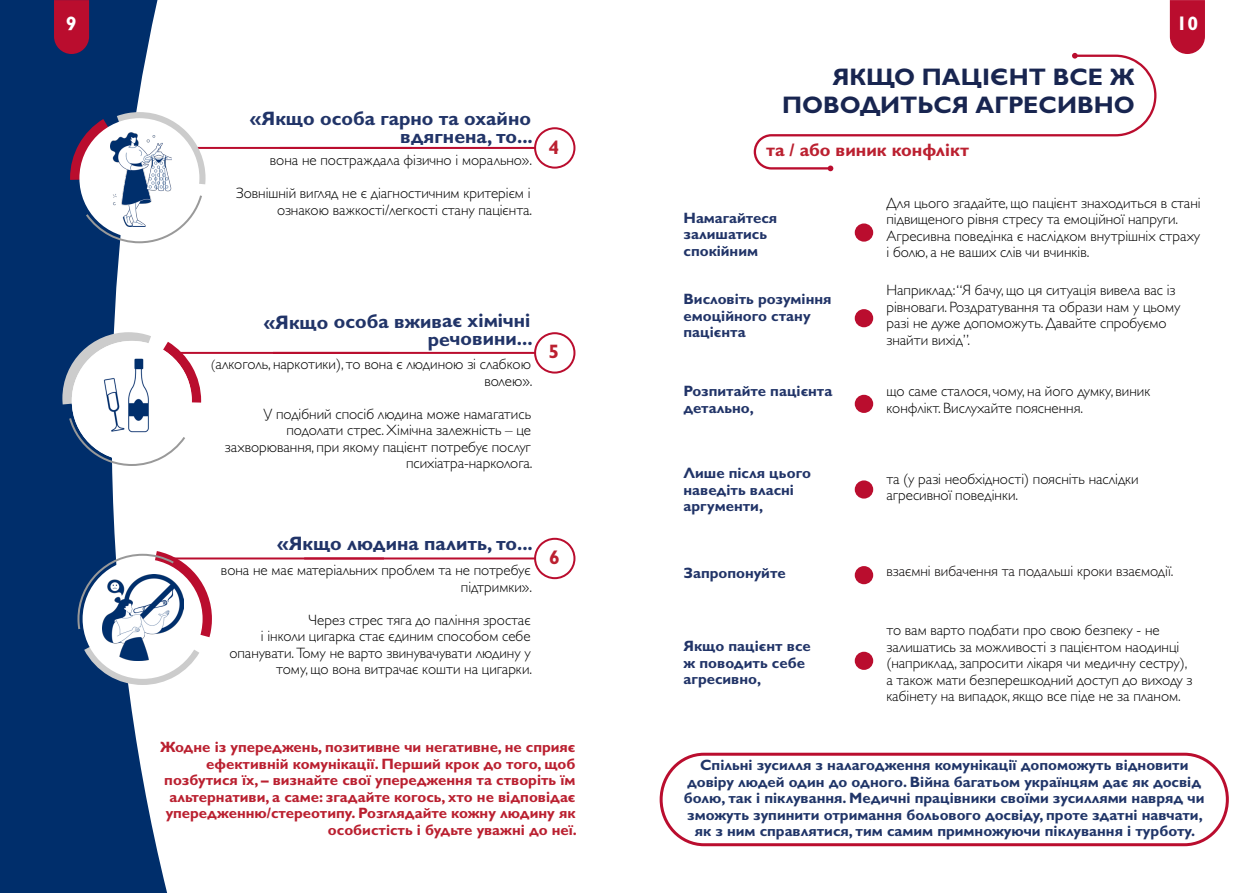
<style>
.page{position:relative;width:1259px;height:893px;background:#fff}
.page>*{position:absolute;margin:0;border:0;box-sizing:border-box;transform-origin:0 0}
.t1{font:700 24px/28.8px "Gill Sans Pro Cyrillic";color:#182550;text-align:right}
.t2{font:700 19.5px/18px "Gill Sans Pro Cyrillic";color:#213468;text-align:right}
.t3{font:700 19.5px "Gill Sans Pro Cyrillic";color:#fff}
.t4{font:700 19.5px "Gill Sans Pro Cyrillic";color:#bb2030}
.t5{font:700 18px "Gill Sans Pro Cyrillic";color:#bb2030}
.t6{font:300 15px/16.5px "Gill Sans Pro Cyrillic";color:#000101;text-align:right}
.t7{font:700 15px/16.5px "Gill Sans Pro Cyrillic";color:#203568;text-align:center}
.t8{font:700 15px/16.5px "Gill Sans Pro Cyrillic";color:#ba2030;text-align:right}
.t9{font:700 15px/16.5px "Gill Sans Pro Cyrillic";color:#213468}
.t10{font:300 15px "Gill Sans Pro Cyrillic";color:#090606}
.s1{font-size:13.5px}
</style>
<div class="page">
<svg style="left:0;top:0;width:167px;height:893px;fill:#002e6b"></svg>
<svg style="left:62px;top:332px;width:89px;height:72px"></svg>
<img style="left:72px;top:341px;width:120px;height:120px;border-radius:60px">
<svg style="left:69px;top:418px;width:116px;height:48px"></svg>
<svg style="left:84px;top:645px;width:115px;height:40px"></svg>
<div style="left:83px;top:559px;width:120px;height:120px;background:#fff;border-radius:50%"></div>
<svg style="left:158px;top:332px;width:417px;height:71px"></svg>
<svg style="left:77px;top:538px;width:498px;height:99px"></svg>
<svg style="left:54px;top:0;width:35px;height:54px"></svg>
<svg style="left:70px;top:112px;width:505px;height:72px"></svg>
<div style="left:79px;top:118px;width:120px;height:120px;background:#fff;border-radius:50%"></div>
<svg style="left:86px;top:195px;width:116px;height:48px"></svg>
<img style="left:110px;top:132px;width:61px;height:94px">
<svg style="left:1169px;top:0;width:36px;height:54px"></svg>
<div style="left:854px;top:223px;width:19px;height:19px;background:#ba0d2e;border-radius:50%"></div>
<div style="left:854px;top:309px;width:19px;height:18px;background:#ba0d2e;border-radius:50%"></div>
<div style="left:854px;top:395px;width:19px;height:18px;background:#ba0d2e;border-radius:50%"></div>
<div style="left:854px;top:480px;width:19px;height:19px;background:#ba0d2e;border-radius:50%"></div>
<div style="left:854px;top:566px;width:19px;height:18px;background:#ba0d2e;border-radius:50%"></div>
<div style="left:854px;top:652px;width:19px;height:18px;background:#ba0d2e;border-radius:50%"></div>
<div style="left:659px;top:753px;width:569px;height:93px;border:3px solid #ba0d2e;border-radius:44px"></div>
<svg style="left:753px;top:53px;width:403px;height:118px"></svg>
<img style="left:102px;top:574px;width:81px;height:86px">
<h2 class="t3" style="left:66px;top:11px;width:12px">9</h2>
<h2 class="t2" style="left:250px;top:109px;width:284px">«Якщо особа гарно та охайно вдягнена, то...</h2>
<p class="t6" style="left:270px;top:151px;width:264px">вона не постраждала фізично і морально».</p>
<p class="t6" style="left:236px;top:184px;width:297px">Зовнішній вигляд не є діагностичним критерієм і ознакою важкості/легкості стану пацієнта.</p>
<h2 class="t4" style="left:548px;top:136px;width:12px">4</h2>
<h2 class="t2" style="left:264px;top:312px;width:271px;line-height:17.2px">«Якщо особа вживає хімічні речовини...</h2>
<p class="t6" style="left:211px;top:356px;width:323px"><span class="s1">(</span>алкоголь, наркотики), то вона є людиною зі слабкою волею».</p>
<p class="t6" style="left:225px;top:405px;width:309px">У подібний спосіб людина може намагатись подолати стрес. Хімічна залежність – це захворювання, при якому пацієнт потребує послуг психіатра-нарколога.</p>
<h2 class="t4" style="left:548px;top:340px;width:12px">5</h2>
<h2 class="t2" style="left:277px;top:534px;width:257px">«Якщо людина палить, то...</h2>
<p class="t6" style="left:221px;top:562px;width:313px">вона не має матеріальних проблем та не потребує підтримки».</p>
<p class="t6" style="left:229px;top:611px;width:304px">Через стрес тяга до паління зростає<br>і інколи цигарка стає єдиним способом себе опанувати. Тому не варто звинувачувати людину у тому, що вона витрачає кошти на цигарки.</p>
<h2 class="t4" style="left:549px;top:546px;width:12px">6</h2>
<p class="t8" style="left:160px;top:738px;width:418px">Жодне із упереджень, позитивне чи негативне, не сприяє ефективній комунікації. Перший крок до того, щоб позбутися їх, – визнайте свої упередження та створіть їм альтернативи, а саме: згадайте когось, хто не відповідає упередженню/стереотипу. Розглядайте кожну людину як особистість і будьте уважні до неї.</p>
<h1 class="t1" style="left:782px;top:62px;width:354px">ЯКЩО ПАЦІЄНТ ВСЕ Ж<br>ПОВОДИТЬСЯ АГРЕСИВНО</h1>
<p class="t5" style="left:766px;top:139px;width:205px">та / або виник конфлікт</p>
<h2 class="t3" style="left:1176px;top:11px;width:23px">10</h2>
<p class="t9" style="left:683px;top:209px;width:95px">Намагайтеся залишатись спокійним</p>
<p class="t6" style="left:886px;top:194px;width:316px;text-align:left">Для цього згадайте, що пацієнт знаходиться в стані підвищеного рівня стресу та емоційної напруги.<br>Агресивна поведінка є наслідком внутрішніх страху і болю, а не ваших слів чи вчинків.</p>
<p class="t9" style="left:683px;top:291px;width:149px">Висловіть розуміння емоційного стану пацієнта</p>
<p class="t6" style="left:886px;top:282px;width:295px;text-align:left">Наприклад:“Я бачу, що ця ситуація вивела вас із рівноваги. Роздратування та образи нам у цьому разі не дуже допоможуть. Давайте спробуємо знайти вихід”.</p>
<p class="t6" style="left:886px;top:382px;width:265px;text-align:left">що саме сталося, чому, на його думку, виник конфлікт. Вислухайте пояснення.</p>
<p class="t9" style="left:683px;top:382px;width:150px">Розпитайте пацієнта детально,</p>
<p class="t9" style="left:683px;top:465px;width:129px">Лише після цього наведіть власні аргументи,</p>
<p class="t9" style="left:683px;top:565px;width:104px">Запропонуйте</p>
<p class="t9" style="left:683px;top:637px;width:129px">Якщо пацієнт все ж поводить себе агресивно,</p>
<p class="t6" style="left:886px;top:470px;width:254px;text-align:left">та (у разі необхідності) поясніть наслідки агресивної поведінки.</p>
<p class="t10" style="left:886px;top:562px;width:289px">взаємні вибачення та подальші кроки взаємодії.</p>
<p class="t6" style="left:886px;top:622px;width:308px;text-align:left">то вам варто подбати про свою безпеку - не залишатись за можливості з пацієнтом наодинці (наприклад, запросити лікаря чи медичну сестру), а також мати безперешкодний доступ до виходу з кабінету на випадок, якщо все піде не за планом.</p>
<p class="t7" style="left:684px;top:757px;width:522px">Спільні зусилля з налагодження комунікації допоможуть відновити довіру людей один до одного. Війна багатьом українцям дає як досвід болю, так і піклування. Медичні працівники своїми зусиллями навряд чи зможуть зупинити отримання больового досвіду, проте здатні навчати, як з ним справлятися, тим самим примножуючи піклування і турботу.</p>
</div>
